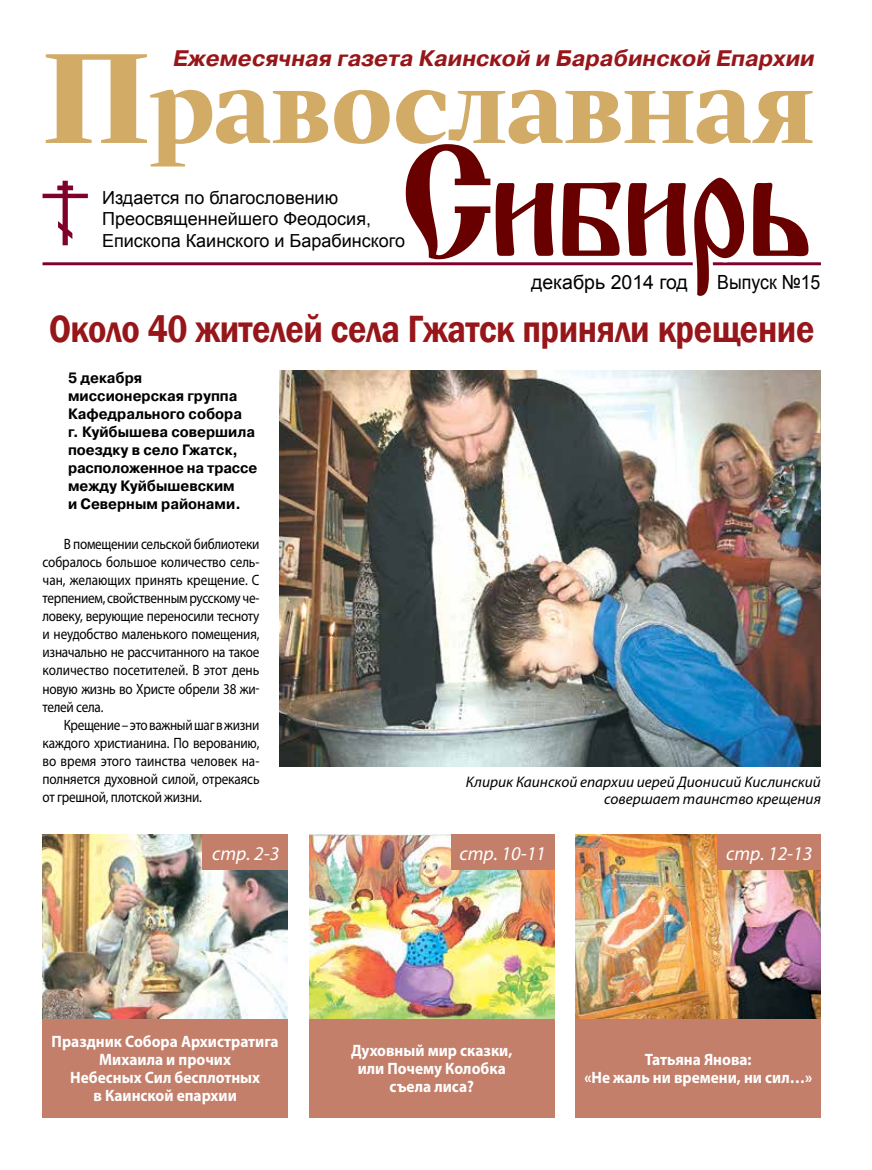
<style>
.page{position:relative;width:872px;height:1170px;background:#fff}
.page>*{position:absolute;margin:0;border:0;box-sizing:border-box;transform-origin:0 0}
.t1{font:600 39px "Franklin Gothic";letter-spacing:-.01em;color:#97161a;scale:.88 1}
.t2{font:italic 700 22.5px "zn Pragmatica";color:#97161a}
.t3{font:italic 19.5px "Myriad Pro";color:#fff}
.t4{font:19.5px "Arial";color:#000}
.t5{font:19.5px "Arial";color:#000;scale:.91 1}
.t6{font:18px/21.6px "Arial";color:#000}
.t7{font:700 16.5px/18px "Myriad Pro";color:#fff;text-align:center;scale:.93 1}
.t8{font:italic 15.3px/16.8px "Myriad Pro";color:#000;text-align:right}
.t9{font:15px/18.1px "Myriad Pro";letter-spacing:-.02em;color:#000;text-align:justify;scale:.88 1}
.t10{font:700 15px/18.1px "zn Pragmatica";color:#000;scale:.95 1}
</style>
<div class="page">
<img style="left:309px;top:834px;width:245px;height:184px">
<img style="left:43px;top:834px;width:245px;height:184px">
<img style="left:575px;top:834px;width:246px;height:184px">
<div style="left:575px;top:1018px;width:246px;height:99px;background:#c37f6a"></div>
<div style="left:43px;top:1018px;width:245px;height:99px;background:#c37f6a"></div>
<div style="left:309px;top:1018px;width:245px;height:99px;background:#c37f6a"></div>
<svg style="left:46px;top:54px;width:766px;height:112px"></svg>
<hr style="left:43px;top:262px;width:778px;height:3px;background:#7f002a">
<svg style="left:401px;top:140px;width:411px;height:156px"></svg>
<svg style="left:43px;top:181px;width:45px;height:64px"></svg>
<div style="left:717px;top:834px;width:104px;height:35px;background:#c37f6a"></div>
<div style="left:451px;top:834px;width:103px;height:35px;background:#c37f6a"></div>
<div style="left:202px;top:834px;width:86px;height:35px;background:#c37f6a"></div>
<div style="left:151px;top:43px;width:670px;height:32px;background:#fff"></div>
<img style="left:279px;top:371px;width:542px;height:395px">
<h2 class="t2" style="left:172px;top:47px;width:647px">Ежемесячная газета Каинской и Барабинской Епархии</h2>
<p class="t6" style="left:102px;top:186px;width:304px">Издается по благословению<br>Преосвященнейшего Феодосия,<br>Епископа Каинского и Барабинского</p>
<h3 class="t4" style="left:531px;top:269px;width:158px">декабрь 2014 год</h3>
<h3 class="t5" style="left:717px;top:269px;width:115px">Выпуск №15</h3>
<h1 class="t1" style="left:49px;top:305px;width:871px">Около 40 жителей села Гжатск приняли крещение</h1>
<p class="t10" style="left:68px;top:368px;width:201px">5 декабря миссионерская группа<br>Кафедрального собора<br>г. Куйбышева совершила поездку в село Гжатск, расположенное на трассе между Куйбышевским<br>и Северным районами.</p>
<p class="t9" style="left:43px;top:534px;width:248px;text-indent:21px">В помещении сельской библиотеки собралось большое количество сель&shy;чан, желающих принять крещение. С терпением, свойственным русскому че&shy;ловеку, верующие переносили тесноту и неудобство маленького помещения, изначально не рассчитанного на такое количество посетителей. В этот день новую жизнь во Христе обрели 38 жи&shy;телей села.</p>
<p class="t9" style="left:43px;top:715px;width:248px;text-indent:21px">Крещение – это важный шаг в жизни каждого христианина. По верованию, во время этого таинства человек на&shy;полняется духовной силой, отрекаясь от грешной, плотской жизни.</p>
<p class="t8" style="left:466px;top:773px;width:356px">Клирик Каинской епархии иерей Дионисий Кислинский совершает таинство крещения</p>
<h3 class="t3" style="left:212px;top:841px;width:69px">стр. 2-3</h3>
<h3 class="t3" style="left:459px;top:841px;width:88px">стр. 10-11</h3>
<h3 class="t3" style="left:726px;top:841px;width:88px">стр. 12-13</h3>
<p class="t7" style="left:52px;top:1032px;width:246px">Праздник Собора Архистратига<br>Михаила и прочих<br>Небесных Сил бесплотных<br>в Каинской епархии</p>
<p class="t7" style="left:351px;top:1041px;width:175px">Духовный мир сказки, или Почему Колобка съела лиса?</p>
<p class="t7" style="left:584px;top:1050px;width:246px">Татьяна Янова:<br>«Не жаль ни времени, ни сил…»</p>
</div>
